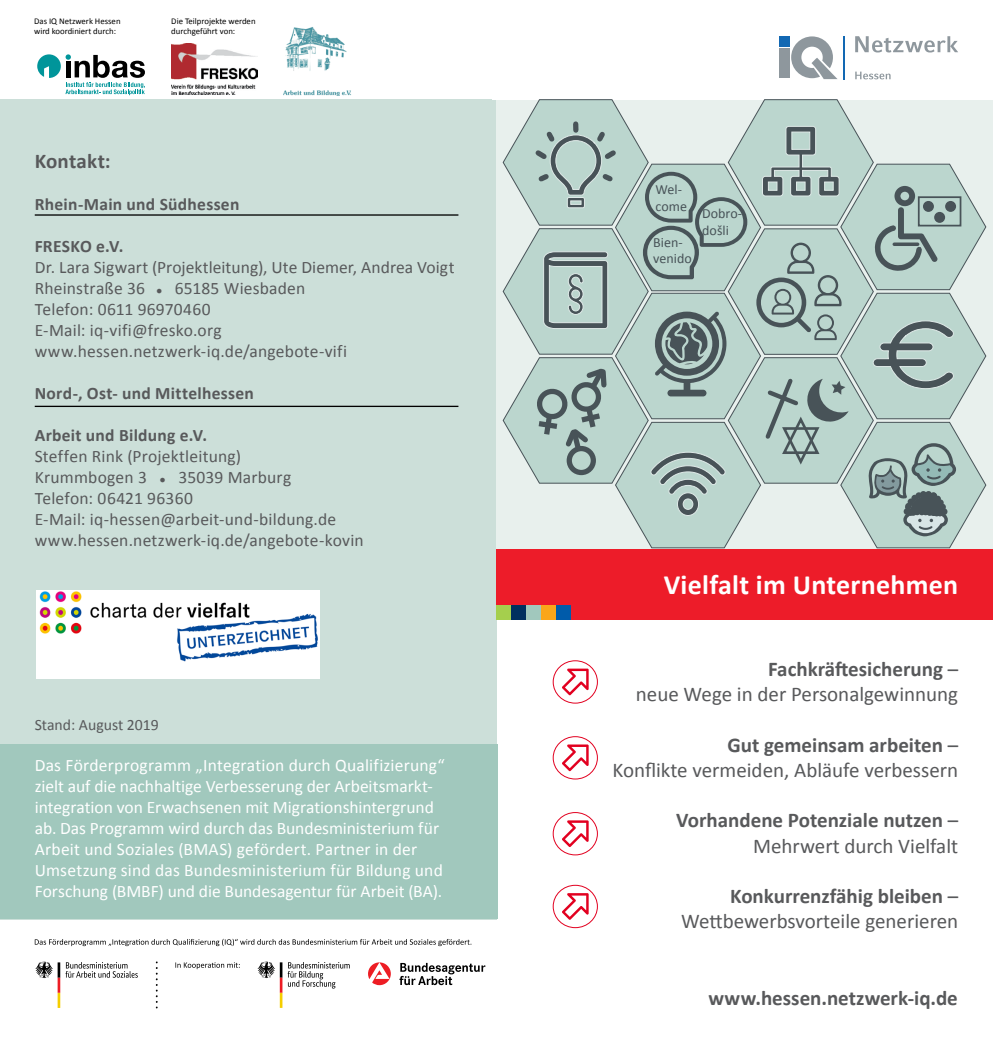
<style>
.page{position:relative;width:993px;height:1042px;background:#fff}
.page>*{position:absolute;margin:0;border:0;box-sizing:border-box;transform-origin:0 0}
.t1{font:700 28px "Calibri";letter-spacing:.01em;color:#fff}
.t2{font:21px/25.2px "Calibri";color:#58595b;text-align:right}
.t3{font:700 21px/25.2px "Calibri";color:#58595b;text-align:right}
.t4{font:17.5px/21px "Calibri";color:#fff}
.t5{font:17.5px/21px "Calibri";letter-spacing:.01em;color:#58595b}
.t6{font:700 17.5px "Calibri";letter-spacing:.015em;color:#58595b}
.t7{font:15.75px "Calibri";color:#58595b}
.t8{font:14px/16.8px "Calibri";color:#485358}
.t9{font:8.75px/10.5px "Calibri";color:#000}
.s1{font-size:10.5px}
.s2{font-weight:700}
.s3{font-weight:400}
</style>
<div class="page">
<div style="left:0;top:99px;width:496px;height:820px;background:#ccdfd9"></div>
<svg style="left:156px;top:962px;width:2px;height:46px"></svg>
<svg style="left:175px;top:962px;width:65px;height:7px"></svg>
<svg style="left:35px;top:939px;width:436px;height:7px"></svg>
<svg style="left:35px;top:961px;width:103px;height:47px"></svg>
<svg style="left:399px;top:963px;width:86px;height:22px"></svg>
<svg style="left:368px;top:962px;width:22px;height:23px"></svg>
<svg style="left:257px;top:961px;width:92px;height:47px"></svg>
<div style="left:0;top:744px;width:497px;height:175px;background:#a1c8bd"></div>
<hr style="left:35px;top:214px;width:423px;height:2px;background:#000">
<hr style="left:35px;top:406px;width:423px;height:1px;background:#000">
<div style="left:496px;top:548px;width:496px;height:72px;background:#ed1c29"></div>
<div style="left:526px;top:605px;width:15px;height:15px;background:#a1c8bd"></div>
<div style="left:496px;top:605px;width:15px;height:15px;background:#a5cf4d"></div>
<div style="left:541px;top:605px;width:14px;height:15px;background:#faa61a"></div>
<div style="left:555px;top:605px;width:15px;height:15px;background:#005baa"></div>
<div style="left:511px;top:605px;width:15px;height:15px;background:#00305f"></div>
<img style="left:171px;top:44px;width:86px;height:50px">
<img style="left:283px;top:27px;width:68px;height:69px">
<div style="left:496px;top:99px;width:496px;height:449px;background:#e8f0ed"></div>
<svg style="left:37px;top:54px;width:108px;height:41px"></svg>
<svg style="left:553px;top:736px;width:44px;height:43px"></svg>
<svg style="left:561px;top:744px;width:27px;height:27px"></svg>
<div style="left:552px;top:736px;width:45px;height:43px;border:1px solid #e20020;border-radius:50%"></div>
<svg style="left:553px;top:812px;width:44px;height:43px"></svg>
<svg style="left:561px;top:820px;width:27px;height:27px"></svg>
<div style="left:552px;top:812px;width:45px;height:43px;border:1px solid #e20020;border-radius:50%"></div>
<svg style="left:562px;top:893px;width:26px;height:27px"></svg>
<div style="left:552px;top:885px;width:45px;height:43px;border:1px solid #e20020;border-radius:50%"></div>
<svg style="left:553px;top:661px;width:44px;height:42px"></svg>
<svg style="left:561px;top:668px;width:27px;height:27px"></svg>
<div style="left:552px;top:660px;width:45px;height:43px;border:1px solid #e20020;border-radius:50%"></div>
<img style="left:37px;top:591px;width:282px;height:87px">
<div style="left:779px;top:48px;width:10px;height:30px;background:#8e979d"></div>
<div style="left:779px;top:36px;width:10px;height:11px;background:#1268b3"></div>
<svg style="left:791px;top:36px;width:46px;height:43px"></svg>
<hr style="left:843px;top:36px;width:1px;height:43px;background:#1268b3">
<svg style="left:855px;top:71px;width:35px;height:8px"></svg>
<svg style="left:855px;top:36px;width:102px;height:16px"></svg>
<svg style="left:502px;top:99px;width:484px;height:450px"></svg>
<p class="t9" style="left:34px;top:15px;width:88px">Das IQ Netzwerk Hessen wird koordiniert durch:</p>
<p class="t9" style="left:171px;top:15px;width:86px">Die Teilprojekte werden durchgeführt von:</p>
<p class="t3" style="left:35px;top:148px;width:77px">Kontakt:</p>
<p class="t6" style="left:35px;top:193px;width:206px">Rhein-Main und Südhessen</p>
<p class="t6" style="left:35px;top:235px;width:90px">FRESKO e.V.</p>
<p class="t5" style="left:35px;top:257px;width:421px">Dr. Lara Sigwart (Projektleitung), Ute Diemer, Andrea Voigt Rheinstraße 36 <span class="s1">●</span> 65185 Wiesbaden<br>Telefon: 0611 96970460<br>E-Mail: iq-vifi@fresko.org www.hessen.netzwerk-iq.de/angebote-vifi</p>
<p class="t6" style="left:35px;top:382px;width:220px">Nord-, Ost- und Mittelhessen</p>
<p class="t6" style="left:35px;top:424px;width:174px">Arbeit und Bildung e.V.</p>
<p class="t5" style="left:35px;top:446px;width:330px">Steffen Rink (Projektleitung)<br>Krummbogen 3 <span class="s1">●</span> 35039 Marburg<br>Telefon: 06421 96360<br>E-Mail: iq-hessen@arbeit-und-bildung.de www.hessen.netzwerk-iq.de/angebote-kovin</p>
<p class="t7" style="left:35px;top:715px;width:126px">Stand: August 2019</p>
<p class="t4" style="left:35px;top:754px;width:411px">Das Förderprogramm „Integration durch Qualifizierung“ zielt auf die nachhaltige Verbesserung der Arbeitsmarkt&shy;integration von Erwachsenen mit Migrationshintergrund ab. Das Programm wird durch das Bundesministerium für Arbeit und Soziales (BMAS) gefördert. Partner in der Umsetzung sind das Bundesministerium für Bildung und Forschung (BMBF) und die Bundesagentur für Arbeit (BA).</p>
<p class="t8" style="left:655px;top:181px;width:33px">Wel&shy;come</p>
<p class="t8" style="left:653px;top:234px;width:40px">Bien&shy;venido</p>
<p class="t8" style="left:702px;top:205px;width:40px">Dobro&shy;došli</p>
<h1 class="t1" style="left:663px;top:566px;width:296px">Vielfalt im Unternehmen</h1>
<p class="t2" style="left:635px;top:656px;width:324px"><span class="s2">Fachkräftesicherung</span> –<br>neue Wege in der Personalgewinnung</p>
<p class="t2" style="left:612px;top:732px;width:347px"><span class="s2">Gut gemeinsam arbeiten</span> –<br>Konflikte vermeiden, Abläufe verbessern</p>
<p class="t3" style="left:676px;top:808px;width:283px">Vorhandene Potenziale nutzen <span class="s3">–<br>Mehrwert durch Vielfalt</span></p>
<p class="t2" style="left:680px;top:883px;width:278px"><span class="s2">Konkurrenzfähig bleiben</span> –<br>Wettbewerbsvorteile generieren</p>
<p class="t3" style="left:708px;top:985px;width:251px">www.hessen.netzwerk-iq.de</p>
</div>
